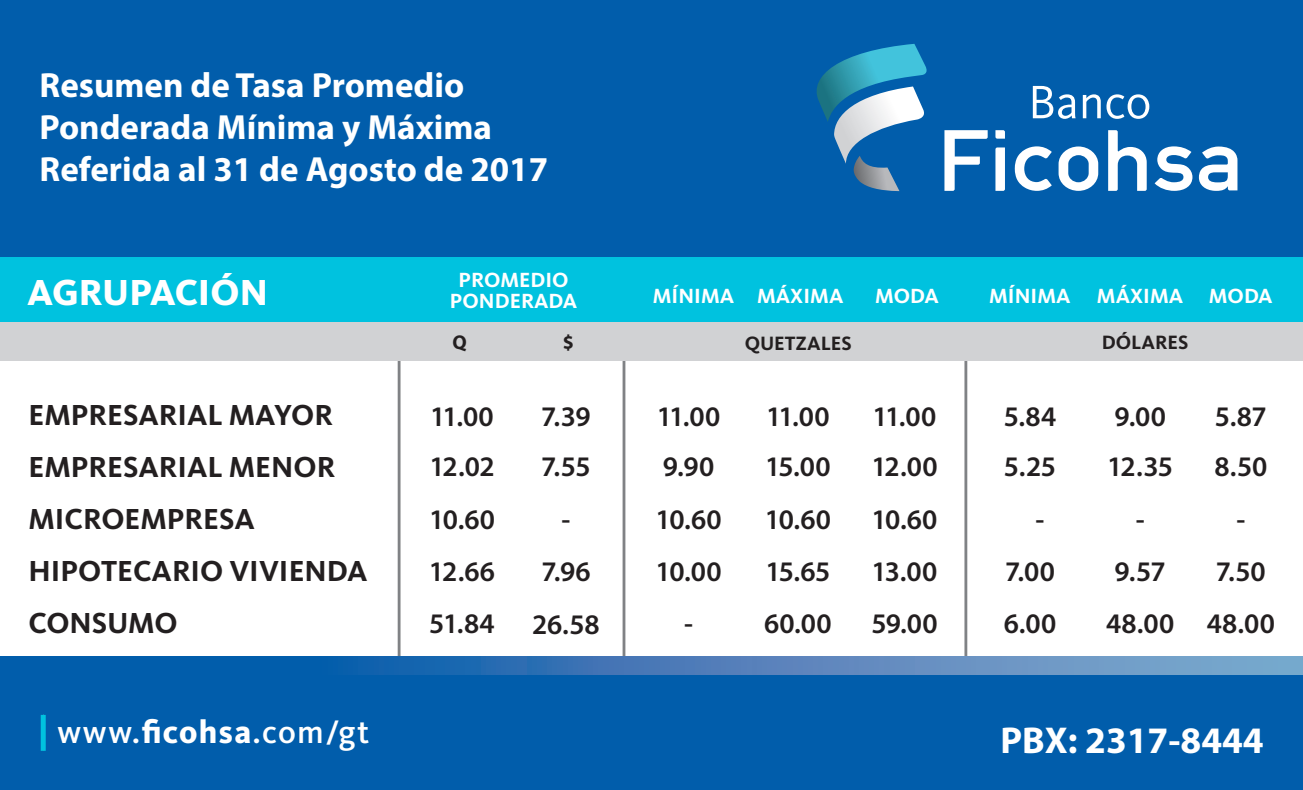
<style>
.page{position:relative;width:1303px;height:790px;background:#fff}
.page>*{position:absolute;margin:0;border:0;box-sizing:border-box;transform-origin:0 0}
.t1{font:700 37.5px "Myriad Pro";color:#fff}
.t2{font:800 37.5px "Kievit OT";color:#fff}
.t3{font:700 35px/42px "Myriad Pro";color:#fff}
.t4{font:500 33px "Kievit OT";letter-spacing:.05em;color:#fff}
.t5{font:700 30px/52px "Kievit OT";color:#231f20}
.t6{font:600 28.5px/51.8px "Myriad Pro";letter-spacing:-.01em;color:#231f20;text-align:justify}
.t7{font:700 21.25px/20.5px "Kievit OT";color:#fff;text-align:center}
.t8{font:700 20px "Kievit OT";color:#231f20}
.t9{font:700 20px "Myriad Pro";color:#231f20}
.s1{font-weight:800}
</style>
<div class="page">
<hr style="left:398px;top:295px;width:3px;height:412px;background:#808285">
<hr style="left:623px;top:295px;width:2px;height:419px;background:#808285">
<hr style="left:964px;top:295px;width:3px;height:419px;background:#808285">
<div style="left:0;top:321px;width:1303px;height:40px;background:#d1d2d4"></div>
<div style="left:0;top:253px;width:1303px;height:68px;background:#00c2df"></div>
<div style="left:0;top:0;width:1303px;height:256px;background:#015dab"></div>
<div style="left:0;top:673px;width:1303px;height:116px;background:#015dab"></div>
<svg style="left:0;top:656px;width:1303px;height:18px;background:#3d7bb8"></svg>
<div style="left:41px;top:714px;width:5px;height:36px;background:#00c2df"></div>
<svg style="left:816px;top:44px;width:111px;height:147px"></svg>
<svg style="left:944px;top:130px;width:293px;height:61px"></svg>
<svg style="left:1033px;top:86px;width:43px;height:33px"></svg>
<svg style="left:1083px;top:94px;width:66px;height:25px"></svg>
<p class="t3" style="left:40px;top:63px;width:510px">Resumen de Tasa Promedio<br>Ponderada Mínima y Máxima<br>Referida al 31 de Agosto de 2017</p>
<h1 class="t2" style="left:27px;top:270px;width:242px">AGRUPACIÓN</h1>
<p class="t5" style="left:28px;top:388px;width:341px">EMPRESARIAL MAYOR<br>EMPRESARIAL MENOR<br>MICROEMPRESA<br>HIPOTECARIO VIVIENDA<br>CONSUMO</p>
<p class="t7" style="left:450px;top:270px;width:129px">PROMEDIO<br>PONDERADA</p>
<p class="t7" style="left:653px;top:285px;width:192px">MÍNIMA MÁXIMA</p>
<p class="t7" style="left:875px;top:285px;width:65px">MODA</p>
<p class="t7" style="left:989px;top:285px;width:196px">MÍNIMA MÁXIMA</p>
<p class="t9" style="left:452px;top:329px;width:16px">Q</p>
<p class="t9" style="left:563px;top:329px;width:13px">$</p>
<p class="t8" style="left:745px;top:331px;width:109px">QUETZALES</p>
<p class="t8" style="left:1102px;top:330px;width:88px">DÓLARES</p>
<p class="t7" style="left:1209px;top:285px;width:65px">MODA</p>
<p class="t6" style="left:430px;top:389px;width:65px">11.00</p>
<p class="t6" style="left:541px;top:389px;width:51px">7.39</p>
<p class="t6" style="left:429px;top:440px;width:67px">12.02</p>
<p class="t6" style="left:541px;top:440px;width:51px">7.55</p>
<p class="t6" style="left:429px;top:492px;width:68px">10.60</p>
<p class="t6" style="left:561px;top:492px;width:10px">-</p>
<p class="t6" style="left:429px;top:545px;width:68px">12.66</p>
<p class="t6" style="left:541px;top:545px;width:51px">7.96</p>
<p class="t6" style="left:429px;top:596px;width:67px">51.84</p>
<p class="t6" style="left:532px;top:597px;width:69px">26.58</p>
<p class="t6" style="left:657px;top:389px;width:65px">11.00</p>
<p class="t6" style="left:766px;top:389px;width:65px">11.00</p>
<p class="t6" style="left:663px;top:440px;width:53px">9.90</p>
<p class="t6" style="left:765px;top:440px;width:67px">15.00</p>
<p class="t6" style="left:656px;top:492px;width:68px">10.60</p>
<p class="t6" style="left:765px;top:492px;width:68px">10.60</p>
<p class="t6" style="left:655px;top:545px;width:68px">10.00</p>
<p class="t6" style="left:765px;top:545px;width:67px">15.65</p>
<p class="t6" style="left:684px;top:596px;width:10px">-</p>
<p class="t6" style="left:764px;top:596px;width:69px">60.00</p>
<p class="t6" style="left:871px;top:389px;width:68px">11.00<br>12.00<br>10.60<br>13.00<br>59.00</p>
<p class="t6" style="left:1004px;top:389px;width:54px">5.84</p>
<p class="t6" style="left:1114px;top:389px;width:53px">9.00</p>
<p class="t6" style="left:1004px;top:440px;width:54px">5.25</p>
<p class="t6" style="left:1107px;top:440px;width:67px">12.35</p>
<p class="t6" style="left:1036px;top:492px;width:10px">-</p>
<p class="t6" style="left:1136px;top:492px;width:10px">-</p>
<p class="t6" style="left:1005px;top:545px;width:51px">7.00</p>
<p class="t6" style="left:1115px;top:545px;width:53px">9.57</p>
<p class="t6" style="left:1004px;top:596px;width:54px">6.00</p>
<p class="t6" style="left:1106px;top:596px;width:70px">48.00</p>
<p class="t6" style="left:1207px;top:389px;width:70px;text-align:center">5.87<br>8.50 -<br>7.50<br>48.00</p>
<p class="t4" style="left:58px;top:712px;width:313px">www.<span class="s1">ficohsa</span>.com/gt</p>
<h1 class="t1" style="left:1000px;top:715px;width:265px">PBX: 2317-8444</h1>
</div>
